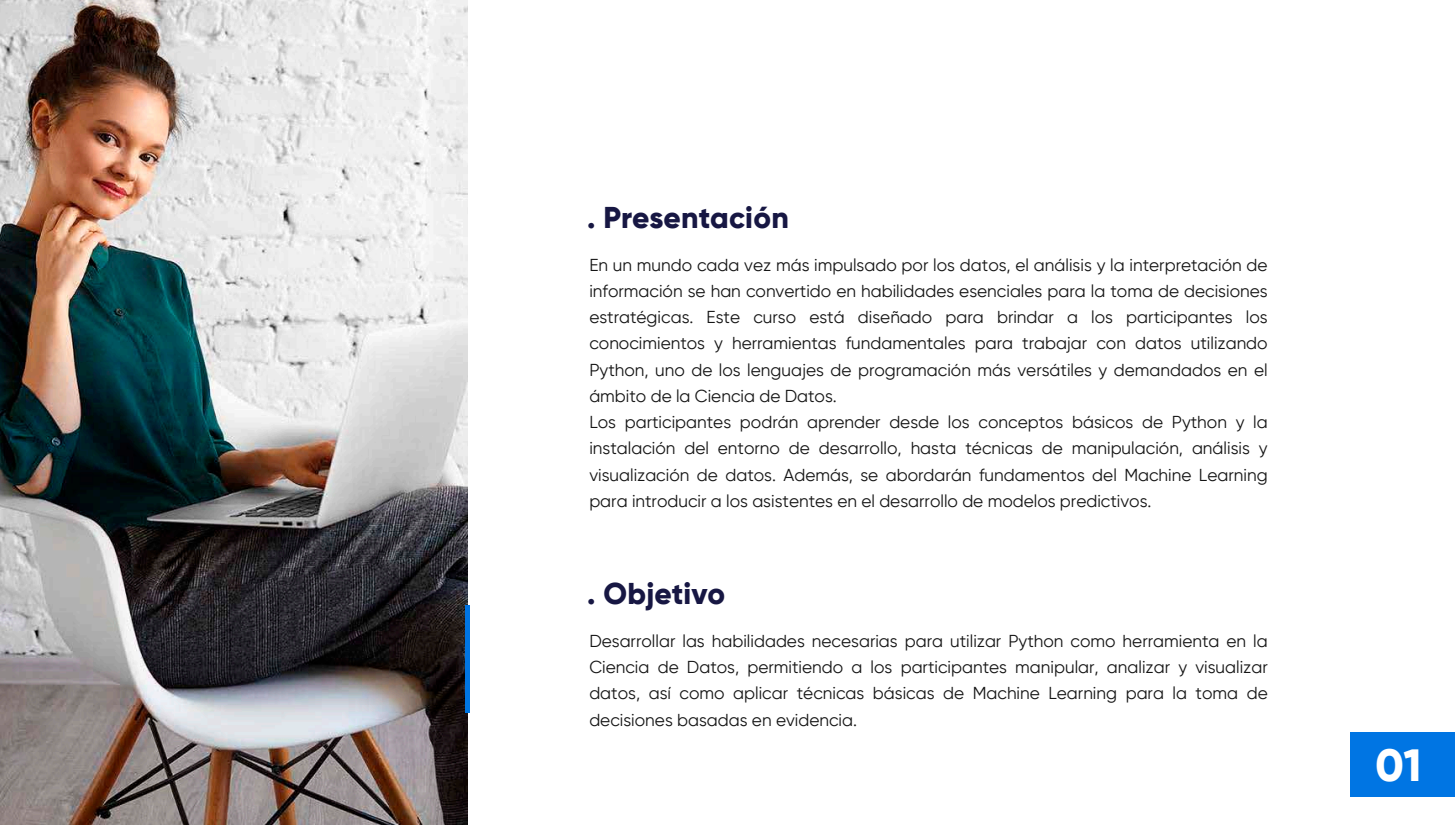
<style>
.page{position:relative;width:1455px;height:825px;background:#fff}
.page>*{position:absolute;margin:0;border:0;box-sizing:border-box;transform-origin:0 0}
.t1{font:800 45px "Gilroy";color:#fff}
.t2{font:800 30px "Gilroy";letter-spacing:.005em;color:#171743}
.t3{font:17.25px/26.2px "Gilroy";color:#151515;text-align:justify}
</style>
<div class="page">
<div style="left:1350px;top:732px;width:105px;height:65px;background:#0075e3"></div>
<img style="left:0;top:0;width:468px;height:825px">
<div style="left:465px;top:605px;width:5px;height:107px;background:#0075e3"></div>
<h2 class="t2" style="left:587px;top:198px;width:203px">. Presentación</h2>
<p class="t3" style="left:589px;top:251px;width:680px;text-align:left">En un mundo cada vez más impulsado por los datos, el análisis y la interpretación de información se han convertido en habilidades esenciales para la toma de decisiones estratégicas. Este curso está diseñado para brindar a los participantes los conocimientos y herramientas fundamentales para trabajar con datos utilizando Python, uno de los lenguajes de programación más versátiles y demandados en el ámbito de la Ciencia de Datos.<br>Los participantes podrán aprender desde los conceptos básicos de Python y la instalación del entorno de desarrollo, hasta técnicas de manipulación, análisis y visualización de datos. Además, se abordarán fundamentos del Machine Learning para introducir a los asistentes en el desarrollo de modelos predictivos.</p>
<h2 class="t2" style="left:587px;top:575px;width:140px">. Objetivo</h2>
<p class="t3" style="left:589px;top:628px;width:680px">Desarrollar las habilidades necesarias para utilizar Python como herramienta en la Ciencia de Datos, permitiendo a los participantes manipular, analizar y visualizar datos, así como aplicar técnicas básicas de Machine Learning para la toma de decisiones basadas en evidencia.</p>
<h1 class="t1" style="left:1376px;top:737px;width:48px">01</h1>
</div>
